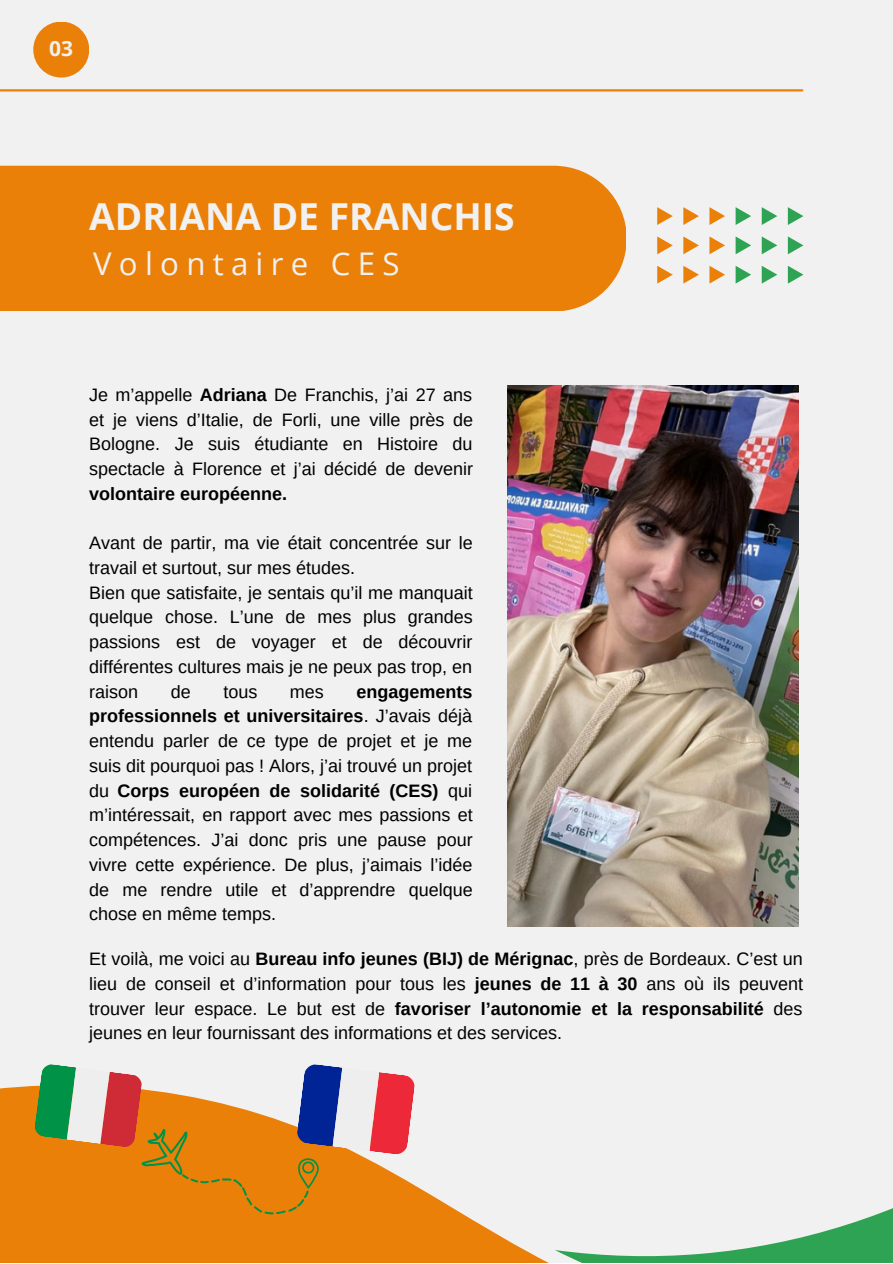
<style>
.page{position:relative;width:893px;height:1264px;background:#fff}
.page>*{position:absolute;margin:0;border:0;box-sizing:border-box;transform-origin:0 0}
.t1{font:700 37.2px "Open Sans";color:#f1f1f1}
.t2{font:31.2px "Open Sans";letter-spacing:.23em;color:#f1f1f1}
.t3{font:700 21px "Open Sans";color:#f1f1f1}
.t4{font:18px/24.8px "Arimo";color:#000;text-align:justify}
.s1{font-weight:700}
</style>
<div class="page">
<div style="left:0;top:0;width:892px;height:1262px;background:#f1f1f1"></div>
<hr style="left:0;top:89px;width:802px;height:2px;background:#ea8008">
<svg style="left:0;top:1086px;width:547px;height:176px;fill:#ea8008"></svg>
<svg style="left:555px;top:1208px;width:337px;height:54px"></svg>
<div style="left:0;top:166px;width:626px;height:145px;background:#ea8008"></div>
<img style="left:507px;top:386px;width:291px;height:540px">
<svg style="left:787px;top:207px;width:16px;height:18px"></svg>
<svg style="left:787px;top:236px;width:16px;height:18px"></svg>
<svg style="left:787px;top:266px;width:16px;height:17px"></svg>
<svg style="left:761px;top:207px;width:16px;height:18px"></svg>
<svg style="left:761px;top:236px;width:16px;height:18px"></svg>
<svg style="left:761px;top:266px;width:16px;height:17px"></svg>
<svg style="left:735px;top:207px;width:16px;height:18px"></svg>
<svg style="left:735px;top:236px;width:16px;height:18px"></svg>
<svg style="left:735px;top:266px;width:16px;height:17px"></svg>
<svg style="left:657px;top:207px;width:68px;height:76px"></svg>
<div style="left:33px;top:22px;width:56px;height:56px;background:#ea8008;border-radius:50%"></div>
<svg style="left:33px;top:1064px;width:383px;height:150px"></svg>
<p class="t3" style="left:49px;top:34px;width:25px">03</p>
<p class="t3" style="left:61px;top:34px;width:13px">2</p>
<p class="t1" style="left:89px;top:190px;width:427px">ADRIANA DE FRANCHIS</p>
<p class="t2" style="left:93px;top:242px;width:308px">Volontaire CES</p>
<p class="t4" style="left:89px;top:382px;width:385px">Je m’appelle <span class="s1">Adriana</span> De Franchis, j’ai 27 ans et je viens d’Italie, de Forli, une ville près de Bologne. Je suis étudiante en Histoire du spectacle à Florence et j’ai décidé de devenir <span class="s1">volontaire européenne.</span></p>
<p class="t4" style="left:89px;top:530px;width:385px">Avant de partir, ma vie était concentrée sur le travail et surtout, sur mes études.</p>
<p class="t4" style="left:89px;top:580px;width:385px">Bien que satisfaite, je sentais qu’il me manquait quelque chose. L’une de mes plus grandes passions est de voyager et de découvrir différentes cultures mais je ne peux pas trop, en raison</p>
<p class="t4" style="left:171px;top:679px;width:21px">de</p>
<p class="t4" style="left:223px;top:679px;width:35px">tous</p>
<p class="t4" style="left:290px;top:679px;width:35px">mes</p>
<p class="t4" style="left:89px;top:679px;width:385px;text-indent:267px"><span class="s1">engagements professionnels et universitaires</span>. J’avais déjà entendu parler de ce type de projet et je me suis dit pourquoi pas ! Alors, j’ai trouvé un projet du <span class="s1">Corps européen de solidarité (CES)</span> qui m’intéressait, en rapport avec mes passions et compétences. J’ai donc pris une pause pour vivre cette expérience. De plus, j’aimais l’idée de me rendre utile et d’apprendre quelque chose en même temps.</p>
<p class="t4" style="left:89px;top:946px;width:715px">Et voilà, me voici au <span class="s1">Bureau info jeunes (BIJ) de Mérignac</span>, près de Bordeaux. C’est un lieu de conseil et d’information pour tous les <span class="s1">jeunes de 11 à 30</span> ans où ils peuvent trouver leur espace. Le but est de <span class="s1">favoriser l’autonomie et la responsabilité</span> des jeunes en leur fournissant des informations et des services.</p>
</div>
